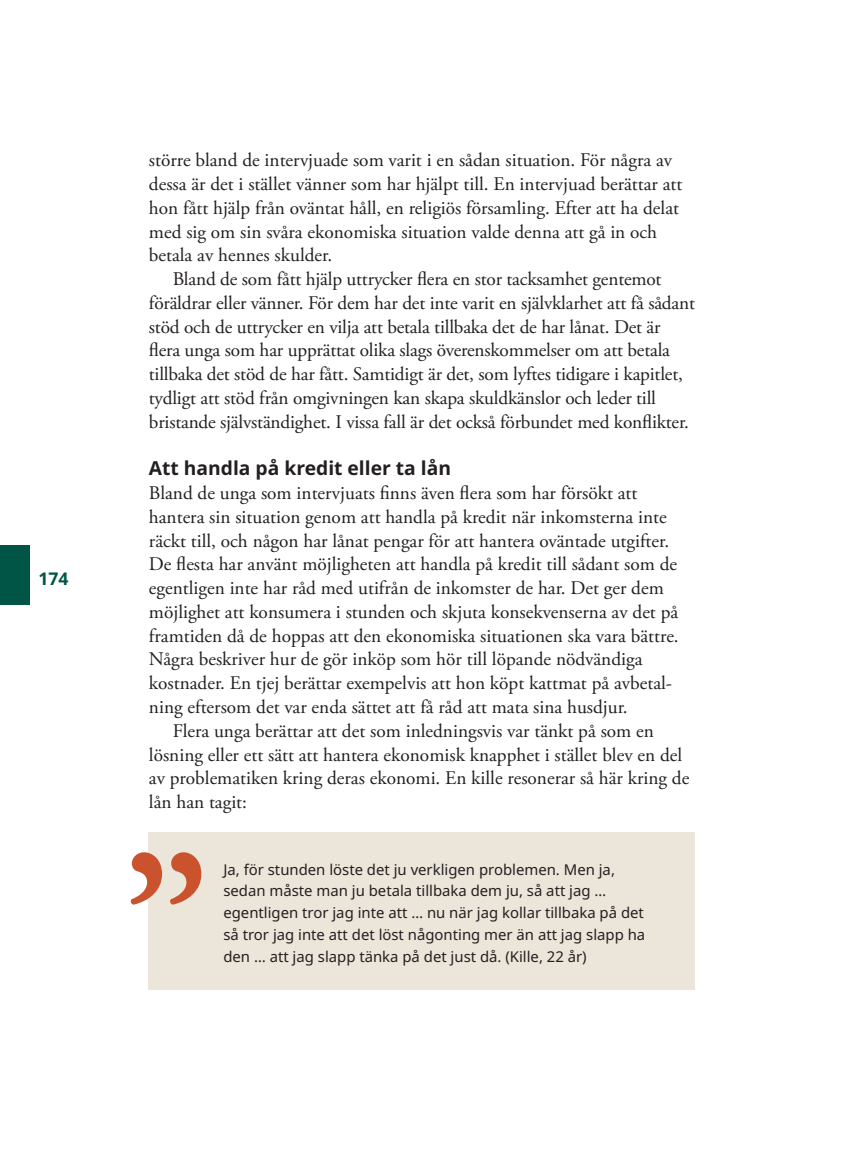
<style>
.page{position:relative;width:844px;height:1151px;background:#fff}
.page>*{position:absolute;margin:0;border:0;box-sizing:border-box;transform-origin:0 0}
.BRÖDTEXT-P{font:19.25px/23.8px "Adobe Garamond Pro";color:#231f20}
.BRÖDTEXT-INDRAG-P{font:19.25px/23.8px "Adobe Garamond Pro";letter-spacing:-.01em;color:#231f20}
.RUBRIK-H3{font:700 19.25px "Noto Sans";color:#231f20}
.t1{font:700 17.5px "Noto Sans";color:#005547}
.BRÖDTEXT-CITAT{font:14.88px/21.9px "Noto Sans";color:#231f20}
</style>
<div class="page">
<div style="left:149px;top:832px;width:545px;height:158px;background:#ece5da"></div>
<svg style="left:130px;top:852px;width:71px;height:53px"></svg>
<div style="left:0;top:546px;width:30px;height:59px;background:#005547"></div>
<p class="t1" style="left:38px;top:566px;width:32px">174</p>
<p class="BRÖDTEXT-P" style="left:149px;top:149px;width:534px">större bland de intervjuade som varit i en sådan situation. För några av dessa är det i stället vänner som har hjälpt till. En intervjuad berättar att hon fått hjälp från oväntat håll, en religiös församling. Efter att ha delat med sig om sin svåra ekonomiska situation valde denna att gå in och betala av hennes skulder.</p>
<p class="BRÖDTEXT-INDRAG-P" style="left:149px;top:268px;width:547px;text-indent:24px">Bland de som fått hjälp uttrycker flera en stor tacksamhet gentemot föräldrar eller vänner. För dem har det inte varit en självklarhet att få sådant stöd och de uttrycker en vilja att betala tillbaka det de har lånat. Det är flera unga som har upprättat olika slags överenskommelser om att betala tillbaka det stöd de har fått. Samtidigt är det, som lyftes tidigare i kapitlet, tydligt att stöd från omgivningen kan skapa skuldkänslor och leder till bristande självständighet. I vissa fall är det också förbundet med konflikter.</p>
<h3 class="RUBRIK-H3" style="left:149px;top:455px;width:303px">Att handla på kredit eller ta lån</h3>
<p class="BRÖDTEXT-P" style="left:149px;top:482px;width:531px">Bland de unga som intervjuats finns även flera som har försökt att hantera sin situation genom att handla på kredit när inkomsterna inte räckt till, och någon har lånat pengar för att hantera oväntade utgifter.<br>De flesta har använt möjligheten att handla på kredit till sådant som de egentligen inte har råd med utifrån de inkomster de har. Det ger dem möjlighet att konsumera i stunden och skjuta konsekvenserna av det på framtiden då de hoppas att den ekonomiska situationen ska vara bättre.<br>Några beskriver hur de gör inköp som hör till löpande nödvändiga kostnader. En tjej berättar exempelvis att hon köpt kattmat på avbetal&shy;ning eftersom det var enda sättet att få råd att mata sina husdjur.</p>
<p class="BRÖDTEXT-INDRAG-P" style="left:149px;top:719px;width:542px;text-indent:24px">Flera unga berättar att det som inledningsvis var tänkt på som en lösning eller ett sätt att hantera ekonomisk knapphet i stället blev en del av problematiken kring deras ekonomi. En kille resonerar så här kring de lån han tagit:</p>
<p class="BRÖDTEXT-CITAT" style="left:223px;top:858px;width:423px">Ja, för stunden löste det ju verkligen problemen. Men ja, sedan måste man ju betala tillbaka dem ju, så att jag … egentligen tror jag inte att … nu när jag kollar tillbaka på det så tror jag inte att det löst någonting mer än att jag slapp ha den … att jag slapp tänka på det just då. (Kille, 22 år)</p>
</div>
